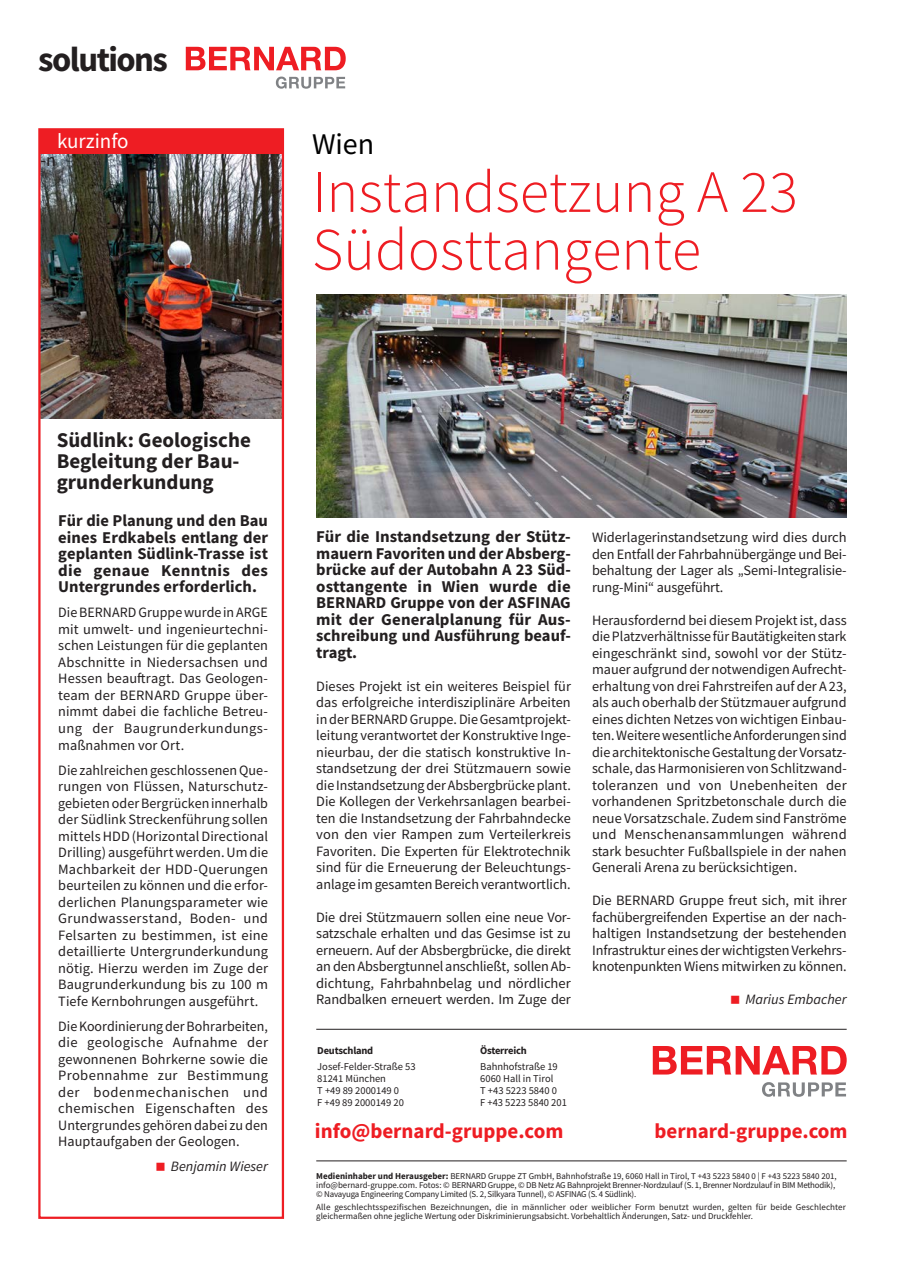
<style>
.page{position:relative;width:902px;height:1272px;background:#fff}
.page>*{position:absolute;margin:0;border:0;box-sizing:border-box;transform-origin:0 0}
.t1{font:300 60px/57.8px "Source Sans Pro";color:#ee1d23}
.t2{font:700 34.65px "Source Sans Pro";letter-spacing:-.04em;color:#231f20}
.t3{font:30px "Source Sans Pro";color:#000}
.t4{font:700 21px/21px "Source Sans Pro";color:#231f20}
.t5{font:700 21px "Source Sans Pro";color:#ee1d23}
.t6{font:21px "Source Sans Pro";color:#fff}
.t7{font:18px "Source Sans Pro";color:#231f20}
.t8{font:700 16.5px/16.5px "Source Sans Pro";letter-spacing:.005em;color:#231f20;text-align:justify}
.t9{font:14.25px/16.5px "Source Sans Pro";color:#231f20;text-align:justify}
.t10{font:italic 14.25px "Source Sans Pro";color:#231f20}
.t11{font:10.5px/12px "Source Sans Pro";color:#231f20}
.t12{font:700 10.5px "Source Sans Pro";letter-spacing:-.02em;color:#231f20}
.t13{font:8.85px/9px "Source Sans Pro";letter-spacing:-.02em;color:#231f20}
.t14{font:8.85px/9px "Source Sans Pro";color:#231f20}
.s1{font-weight:700;font-size:9px}
</style>
<div class="page">
<svg style="left:186px;top:47px;width:159px;height:23px"></svg>
<svg style="left:276px;top:77px;width:69px;height:12px"></svg>
<hr style="left:316px;top:1028px;width:530px;height:1px;background:#231f20">
<hr style="left:316px;top:1160px;width:530px;height:1px;background:#231f20">
<svg style="left:652px;top:1046px;width:194px;height:28px"></svg>
<svg style="left:762px;top:1082px;width:84px;height:14px"></svg>
<img style="left:41px;top:154px;width:240px;height:264px">
<img style="left:316px;top:294px;width:530px;height:223px">
<div style="left:40px;top:129px;width:243px;height:25px;background:#ee1d23"></div>
<div style="left:38px;top:128px;width:246px;height:1090px;border:2px solid #ee1d23"></div>
<h2 class="t2" style="left:38px;top:36px;width:131px">solutions</h2>
<h3 class="t6" style="left:57px;top:128px;width:73px">kurzinfo</h3>
<p class="t7" style="left:41px;top:148px;width:17px">-n</p>
<h3 class="t3" style="left:312px;top:125px;width:64px">Wien</h3>
<h1 class="t1" style="left:312px;top:163px;width:487px">Instandsetzung A 23<br>Südosttangente</h1>
<h3 class="t4" style="left:57px;top:429px;width:196px">Südlink: Geologische<br>Begleitung der Bau&shy;grunderkundung</h3>
<p class="t8" style="left:58px;top:512px;width:211px">Für die Planung und den Bau eines Erdkabels entlang der geplanten Südlink-Trasse ist die genaue Kenntnis des Untergrundes erforderlich.</p>
<p class="t9" style="left:58px;top:604px;width:211px">Die BERNARD Gruppe wurde in ARGE mit umwelt- und ingenieurtechni&shy;schen Leistungen für die geplanten Abschnitte in Niedersachsen und Hessen beauftragt. Das Geologen&shy;team der BERNARD Gruppe über&shy;nimmt dabei die fachliche Betreu&shy;ung der Baugrunderkundungs&shy;maßnahmen vor Ort.</p>
<p class="t9" style="left:58px;top:761px;width:211px">Die zahlreichen geschlossenen Que&shy;rungen von Flüssen, Naturschutz&shy;gebieten oder Bergrücken innerhalb der Südlink Streckenführung sollen mittels HDD (Horizontal Directional Drilling) ausgeführt werden. Um die Machbarkeit der HDD-Querungen beurteilen zu können und die erfor&shy;derlichen Planungsparameter wie Grundwasserstand, Boden- und Felsarten zu bestimmen, ist eine detaillierte Untergrunderkundung nötig. Hierzu werden im Zuge der Baugrunderkundung bis zu 100 m Tiefe Kernbohrungen ausgeführt.</p>
<p class="t9" style="left:58px;top:1017px;width:211px">Die Koordinierung der Bohrarbeiten, die geologische Aufnahme der gewonnenen Bohrkerne sowie die Probennahme zur Bestimmung der bodenmechanischen und chemischen Eigenschaften des Untergrundes gehören dabei zu den Hauptaufgaben der Geologen.</p>
<p class="t10" style="left:171px;top:1157px;width:99px">Benjamin Wieser</p>
<p class="t8" style="left:316px;top:528px;width:256px">Für die Instandsetzung der Stütz&shy;mauern Favoriten und der Absberg&shy;brücke auf der Autobahn A 23 Süd&shy;osttangente in Wien wurde die BERNARD Gruppe von der ASFINAG mit der Generalplanung für Aus&shy;schreibung und Ausführung beauf&shy;tragt.</p>
<p class="t9" style="left:316px;top:677px;width:256px">Dieses Projekt ist ein weiteres Beispiel für das erfolgreiche interdisziplinäre Arbeiten in der BERNARD Gruppe. Die Gesamtprojekt&shy;leitung verantwortet der Konstruktive Inge&shy;nieurbau, der die statisch konstruktive In&shy;standsetzung der drei Stützmauern sowie die Instandsetzung der Absbergbrücke plant.<br>Die Kollegen der Verkehrsanlagen bearbei&shy;ten die Instandsetzung der Fahrbahndecke von den vier Rampen zum Verteilerkreis Favoriten. Die Experten für Elektrotechnik sind für die Erneuerung der Beleuchtungs&shy;anlage im gesamten Bereich verantwortlich.</p>
<p class="t9" style="left:316px;top:908px;width:256px">Die drei Stützmauern sollen eine neue Vor&shy;satzschale erhalten und das Gesimse ist zu erneuern. Auf der Absbergbrücke, die direkt an den Absbergtunnel anschließt, sollen Ab&shy;dichtung, Fahrbahnbelag und nördlicher Randbalken erneuert werden. Im Zuge der</p>
<p class="t12" style="left:317px;top:1043px;width:57px">Deutschland</p>
<p class="t11" style="left:317px;top:1060px;width:100px">Josef-Felder-Straße 53<br>81241 München<br>T +49 89 2000149 0<br>F +49 89 2000149 20</p>
<p class="t12" style="left:480px;top:1043px;width:48px">Österreich</p>
<p class="t11" style="left:480px;top:1060px;width:88px">Bahnhofstraße 19<br>6060 Hall in Tirol<br>T +43 5223 5840 0<br>F +43 5223 5840 201</p>
<p class="t9" style="left:592px;top:529px;width:256px">Widerlagerinstandsetzung wird dies durch den Entfall der Fahrbahnübergänge und Bei&shy;behaltung der Lager als „Semi-Integralisie&shy;rung-Mini“ ausgeführt.</p>
<p class="t9" style="left:592px;top:611px;width:256px">Herausfordernd bei diesem Projekt ist, dass die Platzverhältnisse für Bautätigkeiten stark eingeschränkt sind, sowohl vor der Stütz&shy;mauer aufgrund der notwendigen Aufrecht&shy;erhaltung von drei Fahrstreifen auf der A 23, als auch oberhalb der Stützmauer aufgrund eines dichten Netzes von wichtigen Einbau&shy;ten. Weitere wesentliche Anforderungen sind die architektonische Gestaltung der Vorsatz&shy;schale, das Harmonisieren von Schlitzwand&shy;toleranzen und von Unebenheiten der vorhandenen Spritzbetonschale durch die neue Vorsatzschale. Zudem sind Fanströme und Menschenansammlungen während stark besuchter Fußballspiele in der nahen Generali Arena zu berücksichtigen.</p>
<p class="t9" style="left:592px;top:892px;width:256px">Die BERNARD Gruppe freut sich, mit ihrer fachübergreifenden Expertise an der nach&shy;haltigen Instandsetzung der bestehenden Infrastruktur eines der wichtigsten Verkehrs&shy;knotenpunkten Wiens mitwirken zu können.</p>
<p class="t10" style="left:745px;top:990px;width:103px">Marius Embacher</p>
<h3 class="t5" style="left:315px;top:1117px;width:250px">info@bernard-gruppe.com</h3>
<h3 class="t5" style="left:654px;top:1117px;width:194px">bernard-gruppe.com</h3>
<p class="t13" style="left:316px;top:1171px;width:522px"><span class="s1">Medieninhaber und Herausgeber:</span> BERNARD Gruppe ZT GmbH, Bahnhofstraße 19, 6060 Hall in Tirol, T +43 5223 5840 0 | F +43 5223 5840 201, info@bernard-gruppe.com. Fotos: © BERNARD Gruppe, © DB Netz AG Bahnprojekt Brenner-Nordzulauf (S. 1, Brenner Nordzulauf in BIM Methodik), © Navayuga Engineering Company Limited (S. 2, Silkyara Tunnel), © ASFINAG (S. 4 Südlink).</p>
<p class="t14" style="left:316px;top:1202px;width:531px">Alle geschlechtsspezifischen Bezeichnungen, die in männlicher oder weiblicher Form benutzt wurden, gelten für beide Geschlechter gleichermaßen ohne jegliche Wertung oder Diskriminierungsabsicht. Vorbehaltlich Änderungen, Satz- und Druckfehler.</p>
</div>
